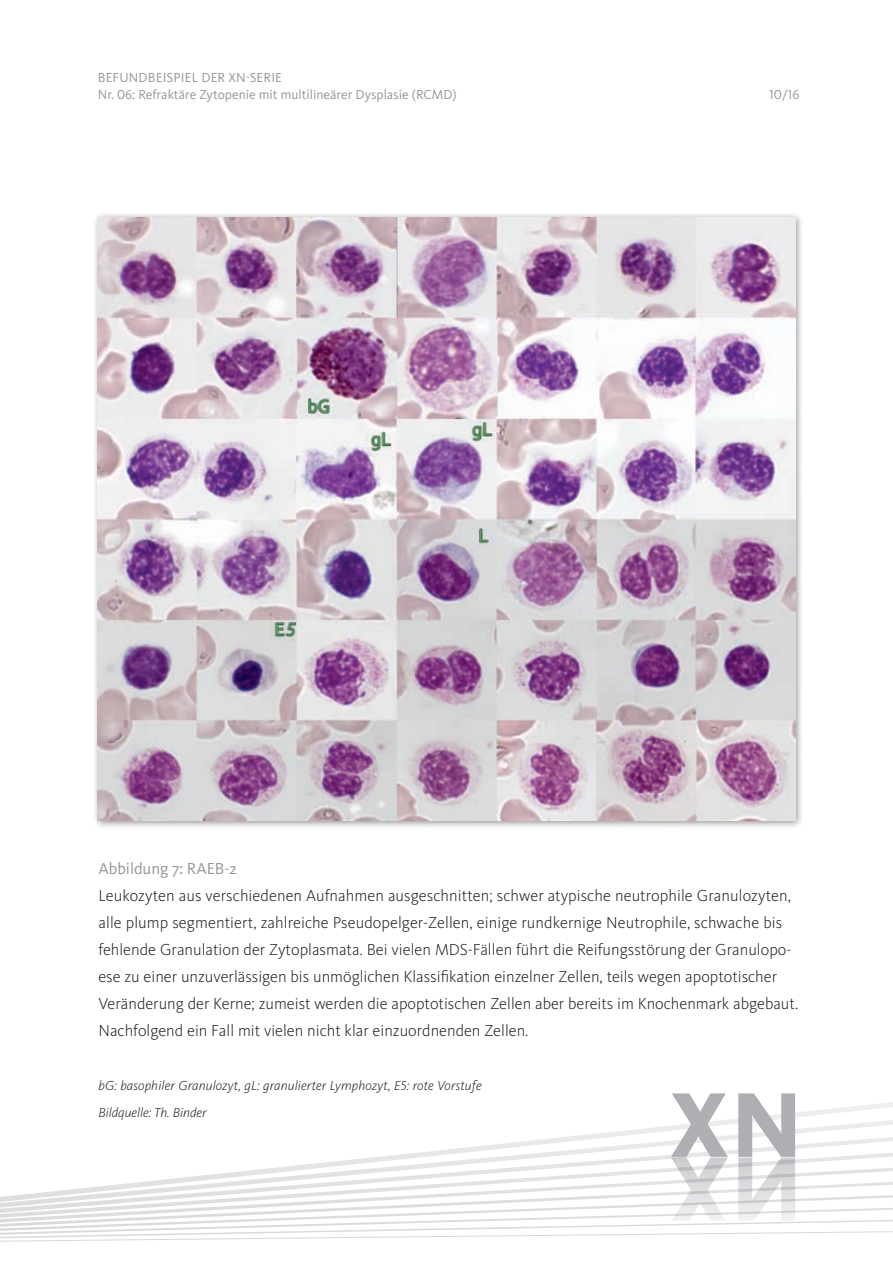
<style>
.page{position:relative;width:893px;height:1263px;background:#fff}
.page>*{position:absolute;margin:0;border:0;box-sizing:border-box;transform-origin:0 0}
._2-Subhead-Copy_3rd{font:300 16.5px/27px "Kievit Pro";color:#231f20}
.t1{font:13.5px/16.5px "Kievit Pro";color:#939598}
._2-Copy{font:italic 300 13.5px/27px "Kievit Pro";letter-spacing:.01em;color:#231f20}
.s1{font-weight:400;color:#939598}
</style>
<div class="page">
<svg style="left:0;top:1094px;width:893px;height:148px"></svg>
<svg style="left:671px;top:1093px;width:124px;height:128px"></svg>
<div style="left:92px;top:211px;width:712px;height:618px;background:#231f20;opacity:.5"></div>
<img style="left:98px;top:217px;width:697px;height:603px">
<p class="t1" style="left:98px;top:70px;width:360px">BEFUNDBEISPIEL DER XN-SERIE<br>Nr. 06: Refraktäre Zytopenie mit multilineärer Dysplasie (RCMD)</p>
<p class="t1" style="left:769px;top:86px;width:32px">10/16</p>
<p class="_2-Subhead-Copy_3rd" style="left:98px;top:855px;width:701px"><span class="s1">Abbildung 7: RAEB-2<br></span>Leukozyten aus verschiedenen Aufnahmen ausgeschnitten; schwer atypische neutrophile Granulozyten, alle plump segmentiert, zahlreiche Pseudopelger-Zellen, einige rundkernige Neutrophile, schwache bis fehlende Granulation der Zytoplasmata. Bei vielen MDS-Fällen führt die Reifungsstörung der Granulopo&shy;ese zu einer unzuverlässigen bis unmöglichen Klassifikation einzelner Zellen, teils wegen apoptotischer Veränderung der Kerne; zumeist werden die apoptotischen Zellen aber bereits im Knochenmark abgebaut.<br>Nachfolgend ein Fall mit vielen nicht klar einzuordnenden Zellen.</p>
<p class="_2-Copy" style="left:98px;top:1072px;width:385px">bG: basophiler Granulozyt, gL: granulierter Lymphozyt, E5: rote Vorstufe<br>Bildquelle: Th. Binder</p>
</div>
